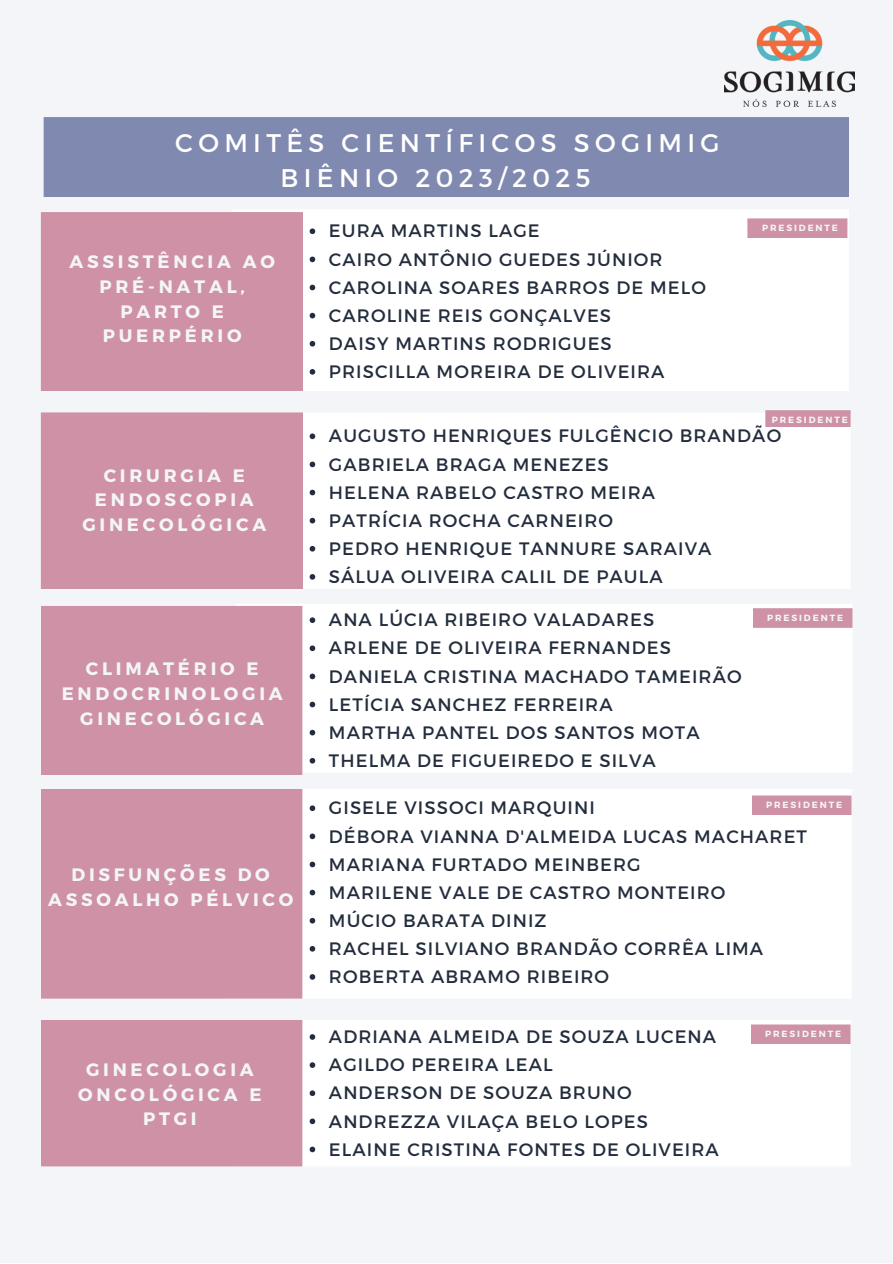
<style>
.page{position:relative;width:893px;height:1264px;background:#fff}
.page>*{position:absolute;margin:0;border:0;box-sizing:border-box;transform-origin:0 0}
.t1{font:25.5px "Montserrat";letter-spacing:.21em;color:#fff}
.t2{font:700 19.5px/27px "Montserrat";letter-spacing:.21em;color:#f3f5f8;text-align:center}
.t3{font:18px "Montserrat";letter-spacing:.06em;color:#232d3d}
.t4{font:700 18px/24.8px "Montserrat";letter-spacing:.21em;color:#f3f5f8;text-align:center}
.t5{font:700 9px "Montserrat";letter-spacing:.21em;color:#f3f5f8}
</style>
<div class="page">
<div style="left:0;top:0;width:892px;height:1262px;background:#f3f5f8"></div>
<img style="left:724px;top:21px;width:130px;height:85px">
<div style="left:44px;top:117px;width:805px;height:80px;background:#8089af"></div>
<div style="left:303px;top:413px;width:547px;height:176px;background:#fff"></div>
<div style="left:41px;top:412px;width:262px;height:177px;background:#ce91a5"></div>
<svg style="left:309px;top:433px;width:6px;height:6px"></svg>
<svg style="left:309px;top:461px;width:6px;height:6px"></svg>
<svg style="left:309px;top:489px;width:6px;height:6px"></svg>
<svg style="left:309px;top:518px;width:6px;height:5px"></svg>
<svg style="left:309px;top:546px;width:6px;height:5px"></svg>
<svg style="left:309px;top:574px;width:6px;height:5px"></svg>
<div style="left:232px;top:210px;width:617px;height:181px;background:#fff"></div>
<div style="left:41px;top:212px;width:262px;height:179px;background:#ce91a5"></div>
<svg style="left:309px;top:228px;width:6px;height:6px"></svg>
<svg style="left:309px;top:256px;width:6px;height:6px"></svg>
<svg style="left:309px;top:285px;width:6px;height:5px"></svg>
<svg style="left:309px;top:313px;width:6px;height:5px"></svg>
<svg style="left:309px;top:341px;width:6px;height:5px"></svg>
<svg style="left:309px;top:369px;width:6px;height:5px"></svg>
<div style="left:747px;top:218px;width:100px;height:20px;background:#ce91a5"></div>
<div style="left:236px;top:604px;width:616px;height:168px;background:#fff"></div>
<div style="left:41px;top:606px;width:261px;height:169px;background:#ce91a5"></div>
<svg style="left:309px;top:617px;width:6px;height:6px"></svg>
<svg style="left:309px;top:645px;width:6px;height:6px"></svg>
<svg style="left:309px;top:673px;width:6px;height:6px"></svg>
<svg style="left:309px;top:701px;width:6px;height:6px"></svg>
<svg style="left:309px;top:729px;width:6px;height:6px"></svg>
<svg style="left:309px;top:758px;width:6px;height:5px"></svg>
<div style="left:302px;top:789px;width:549px;height:209px;background:#fff"></div>
<div style="left:41px;top:789px;width:261px;height:209px;background:#ce91a5"></div>
<svg style="left:309px;top:805px;width:6px;height:6px"></svg>
<svg style="left:309px;top:833px;width:6px;height:6px"></svg>
<svg style="left:309px;top:861px;width:6px;height:6px"></svg>
<svg style="left:309px;top:889px;width:6px;height:6px"></svg>
<svg style="left:309px;top:917px;width:6px;height:6px"></svg>
<svg style="left:309px;top:946px;width:6px;height:5px"></svg>
<svg style="left:309px;top:974px;width:6px;height:5px"></svg>
<div style="left:302px;top:1020px;width:548px;height:146px;background:#fff"></div>
<svg style="left:309px;top:1034px;width:6px;height:5px"></svg>
<svg style="left:309px;top:1062px;width:6px;height:5px"></svg>
<svg style="left:309px;top:1090px;width:6px;height:5px"></svg>
<svg style="left:309px;top:1118px;width:6px;height:6px"></svg>
<svg style="left:309px;top:1146px;width:6px;height:6px"></svg>
<div style="left:41px;top:1020px;width:261px;height:146px;background:#ce91a5"></div>
<svg style="left:765px;top:410px;width:85px;height:17px"></svg>
<svg style="left:752px;top:608px;width:100px;height:20px;background:#cf93a7"></svg>
<div style="left:751px;top:795px;width:100px;height:20px;background:#ce91a5"></div>
<div style="left:750px;top:1024px;width:100px;height:20px;background:#ce91a5"></div>
<p class="t1" style="left:175px;top:127px;width:546px">COMITÊS CIENTÍFICOS SOGIMIG</p>
<p class="t1" style="left:280px;top:161px;width:311px">BIÊNIO 2023/2025</p>
<p class="t4" style="left:69px;top:248px;width:207px">ASSISTÊNCIA AO<br>PRÉ-NATAL,<br>PARTO E<br>PUERPÉRIO</p>
<p class="t3" style="left:329px;top:219px;width:212px">EURA MARTINS LAGE</p>
<p class="t3" style="left:329px;top:247px;width:335px">CAIRO ANTÔNIO GUEDES JÚNIOR</p>
<p class="t3" style="left:329px;top:275px;width:378px">CAROLINA SOARES BARROS DE MELO</p>
<p class="t3" style="left:329px;top:304px;width:283px">CAROLINE REIS GONÇALVES</p>
<p class="t3" style="left:329px;top:332px;width:284px">DAISY MARTINS RODRIGUES</p>
<p class="t3" style="left:329px;top:360px;width:337px">PRISCILLA MOREIRA DE OLIVEIRA</p>
<p class="t5" style="left:762px;top:222px;width:77px">PRESIDENTE</p>
<p class="t5" style="left:771px;top:414px;width:77px">PRESIDENTE</p>
<p class="t4" style="left:82px;top:462px;width:185px">CIRURGIA E<br>ENDOSCOPIA<br>GINECOLÓGICA</p>
<p class="t4" style="left:62px;top:655px;width:222px">CLIMATÉRIO E<br>ENDOCRINOLOGIA<br>GINECOLÓGICA</p>
<p class="t2" style="left:59px;top:850px;width:224px">ALTO RISCO E<br>MEDICINA FETAL</p>
<p class="t4" style="left:48px;top:861px;width:247px">DISFUNÇÕES DO<br>ASSOALHO PÉLVICO</p>
<p class="t4" style="left:78px;top:1056px;width:185px">GINECOLOGIA<br>ONCOLÓGICA E<br>PTGI</p>
<p class="t3" style="left:329px;top:424px;width:453px">AUGUSTO HENRIQUES FULGÊNCIO BRANDÃO</p>
<p class="t3" style="left:329px;top:452px;width:281px">GABRIELA BRAGA MENEZES</p>
<p class="t3" style="left:329px;top:480px;width:327px">HELENA RABELO CASTRO MEIRA</p>
<p class="t3" style="left:329px;top:508px;width:285px">PATRÍCIA ROCHA CARNEIRO</p>
<p class="t3" style="left:329px;top:537px;width:384px">PEDRO HENRIQUE TANNURE SARAIVA</p>
<p class="t3" style="left:329px;top:565px;width:335px">SÁLUA OLIVEIRA CALIL DE PAULA</p>
<p class="t3" style="left:329px;top:608px;width:327px">ANA LÚCIA RIBEIRO VALADARES</p>
<p class="t3" style="left:329px;top:636px;width:343px">ARLENE DE OLIVEIRA FERNANDES</p>
<p class="t3" style="left:329px;top:664px;width:414px">DANIELA CRISTINA MACHADO TAMEIRÃO</p>
<p class="t3" style="left:329px;top:692px;width:285px">LETÍCIA SANCHEZ FERREIRA</p>
<p class="t3" style="left:329px;top:720px;width:372px">MARTHA PANTEL DOS SANTOS MOTA</p>
<p class="t3" style="left:329px;top:748px;width:328px">THELMA DE FIGUEIREDO E SILVA</p>
<p class="t5" style="left:767px;top:612px;width:77px">PRESIDENTE</p>
<p class="t3" style="left:329px;top:796px;width:267px">GISELE VISSOCI MARQUINI</p>
<p class="t3" style="left:329px;top:824px;width:479px">DÉBORA VIANNA D'ALMEIDA LUCAS MACHARET</p>
<p class="t3" style="left:329px;top:852px;width:313px">MARIANA FURTADO MEINBERG</p>
<p class="t3" style="left:329px;top:880px;width:398px">MARILENE VALE DE CASTRO MONTEIRO</p>
<p class="t3" style="left:329px;top:908px;width:219px">MÚCIO BARATA DINIZ</p>
<p class="t3" style="left:329px;top:936px;width:435px">RACHEL SILVIANO BRANDÃO CORRÊA LIMA</p>
<p class="t3" style="left:329px;top:965px;width:282px">ROBERTA ABRAMO RIBEIRO</p>
<p class="t5" style="left:766px;top:799px;width:77px">PRESIDENTE</p>
<p class="t3" style="left:329px;top:1025px;width:388px">ADRIANA ALMEIDA DE SOUZA LUCENA</p>
<p class="t3" style="left:329px;top:1053px;width:225px">AGILDO PEREIRA LEAL</p>
<p class="t3" style="left:329px;top:1081px;width:304px">ANDERSON DE SOUZA BRUNO</p>
<p class="t3" style="left:329px;top:1109px;width:320px">ANDREZZA VILAÇA BELO LOPES</p>
<p class="t3" style="left:329px;top:1137px;width:391px">ELAINE CRISTINA FONTES DE OLIVEIRA</p>
<p class="t5" style="left:765px;top:1028px;width:77px">PRESIDENTE</p>
</div>
